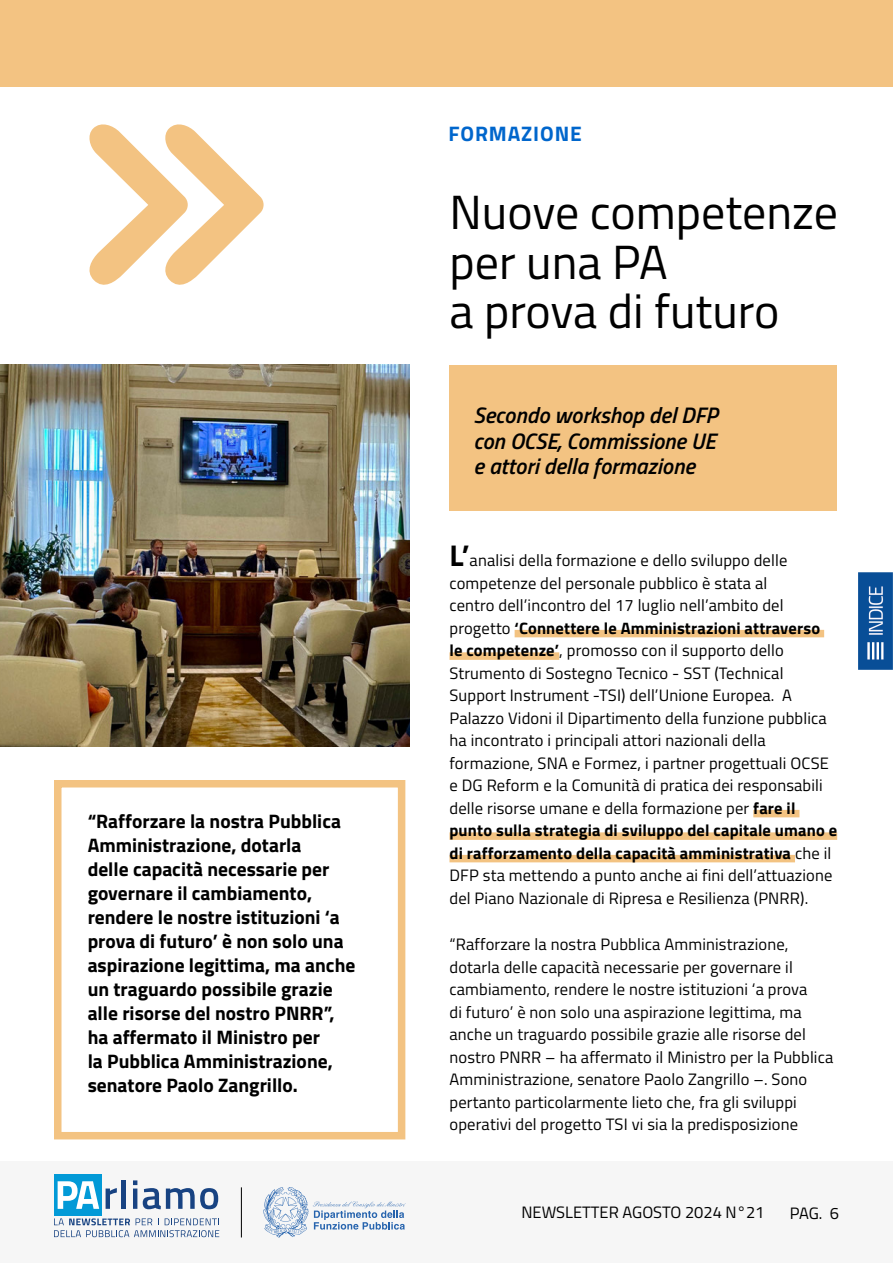
<style>
.page{position:relative;width:893px;height:1263px;background:#fff}
.page>*{position:absolute;margin:0;border:0;box-sizing:border-box;transform-origin:0 0}
.TITOLI_H1_-_fondo_bianco{font:48px/49.5px "Titillium Web";color:#000}
.Sottotitolo_H2{font:italic 600 22.5px "Titillium Web";color:#000}
.categorie_new{font:700 21px "Titillium Web";letter-spacing:.04em;color:#06c}
.riquadri_testo{font:700 19.5px/24px "Titillium Web";color:#000}
.t1{font:16.5px/22.5px "Titillium Web";letter-spacing:.01em;color:#000}
.s1{font-weight:700;font-size:30px}
.s2{font-weight:700}
</style>
<div class="page">
<div style="left:0;top:1161px;width:893px;height:102px;background:#f6f6f6"></div>
<div style="left:54px;top:1174px;width:48px;height:41px;background:#029ad7"></div>
<svg style="left:106px;top:1188px;width:11px;height:21px"></svg>
<hr style="left:122px;top:1180px;width:4px;height:29px;background:#184382">
<hr style="left:133px;top:1188px;width:4px;height:21px;background:#184382">
<svg style="left:133px;top:1180px;width:4px;height:5px"></svg>
<svg style="left:143px;top:1188px;width:75px;height:21px"></svg>
<svg style="left:58px;top:1181px;width:41px;height:28px"></svg>
<svg style="left:54px;top:1218px;width:165px;height:19px"></svg>
<hr style="left:241px;top:1187px;width:1px;height:50px;background:#000">
<svg style="left:263px;top:1187px;width:142px;height:50px"></svg>
<img style="left:859px;top:573px;width:34px;height:96px">
<div style="left:515px;top:630px;width:309px;height:7px;background:#f3c382"></div>
<div style="left:449px;top:652px;width:110px;height:8px;background:#f3c382"></div>
<div style="left:753px;top:810px;width:46px;height:7px;background:#f3c382"></div>
<div style="left:449px;top:832px;width:388px;height:8px;background:#f3c382"></div>
<div style="left:449px;top:855px;width:346px;height:7px;background:#f3c382"></div>
<div style="left:449px;top:365px;width:388px;height:145px;background:#f3c382"></div>
<svg style="left:89px;top:124px;width:175px;height:161px"></svg>
<div style="left:54px;top:780px;width:351px;height:359px;background:#fff;border:8px solid #f3c382"></div>
<div style="left:0;top:0;width:893px;height:86px;background:#f3c382"></div>
<img style="left:0;top:364px;width:410px;height:382px">
<h3 class="riquadri_testo" style="left:88px;top:808px;width:269px">“Rafforzare la nostra Pubblica<br>Amministrazione, dotarla<br>delle capacità necessarie per governare il cambiamento, rendere le nostre istituzioni ‘a prova di futuro’ è non solo una aspirazione legittima, ma anche un traguardo possibile grazie alle risorse del nostro PNRR”, ha affermato il Ministro per<br>la Pubblica Amministrazione, senatore Paolo Zangrillo.</h3>
<h1 class="categorie_new" style="left:449px;top:117px;width:135px">FORMAZIONE</h1>
<h1 class="TITOLI_H1_-_fondo_bianco" style="left:449px;top:186px;width:390px">Nuove competenze per una PA<br>a prova di futuro</h1>
<h2 class="Sottotitolo_H2" style="left:473px;top:398px;width:246px">Secondo workshop del DFP</h2>
<h2 class="Sottotitolo_H2" style="left:473px;top:424px;width:244px">con OCSE, Commissione UE</h2>
<h2 class="Sottotitolo_H2" style="left:473px;top:449px;width:223px">e attori della formazione</h2>
<p class="t1" style="left:449px;top:548px;width:389px"><span class="s1">L’</span>analisi della formazione e dello sviluppo delle competenze del personale pubblico è stata al<br>centro dell’incontro del 17 luglio nell’ambito del progetto <span class="s2">‘Connettere le Amministrazioni attraverso le competenze’</span>, promosso con il supporto dello Strumento di Sostegno Tecnico - SST (Technical Support Instrument -TSI) dell’Unione Europea. A Palazzo Vidoni il Dipartimento della funzione pubblica ha incontrato i principali attori nazionali della formazione, SNA e Formez, i partner progettuali OCSE e DG Reform e la Comunità di pratica dei responsabili delle risorse umane e della formazione per <span class="s2">fare il punto sulla strategia di sviluppo del capitale umano e di rafforzamento della capacità amministrativa</span> che il DFP sta mettendo a punto anche ai fini dell’attuazione del Piano Nazionale di Ripresa e Resilienza (PNRR).</p>
<p class="t1" style="left:449px;top:932px;width:385px">“Rafforzare la nostra Pubblica Amministrazione, dotarla delle capacità necessarie per governare il cambiamento, rendere le nostre istituzioni ‘a prova<br>di futuro’ è non solo una aspirazione legittima, ma anche un traguardo possibile grazie alle risorse del nostro PNRR – ha affermato il Ministro per la Pubblica Amministrazione, senatore Paolo Zangrillo –. Sono pertanto particolarmente lieto che, fra gli sviluppi operativi del progetto TSI vi sia la predisposizione</p>
<p class="t1" style="left:521px;top:1200px;width:245px">NEWSLETTER AGOSTO 2024 N°21</p>
<p class="t1" style="left:790px;top:1201px;width:51px">PAG. 6</p>
</div>
